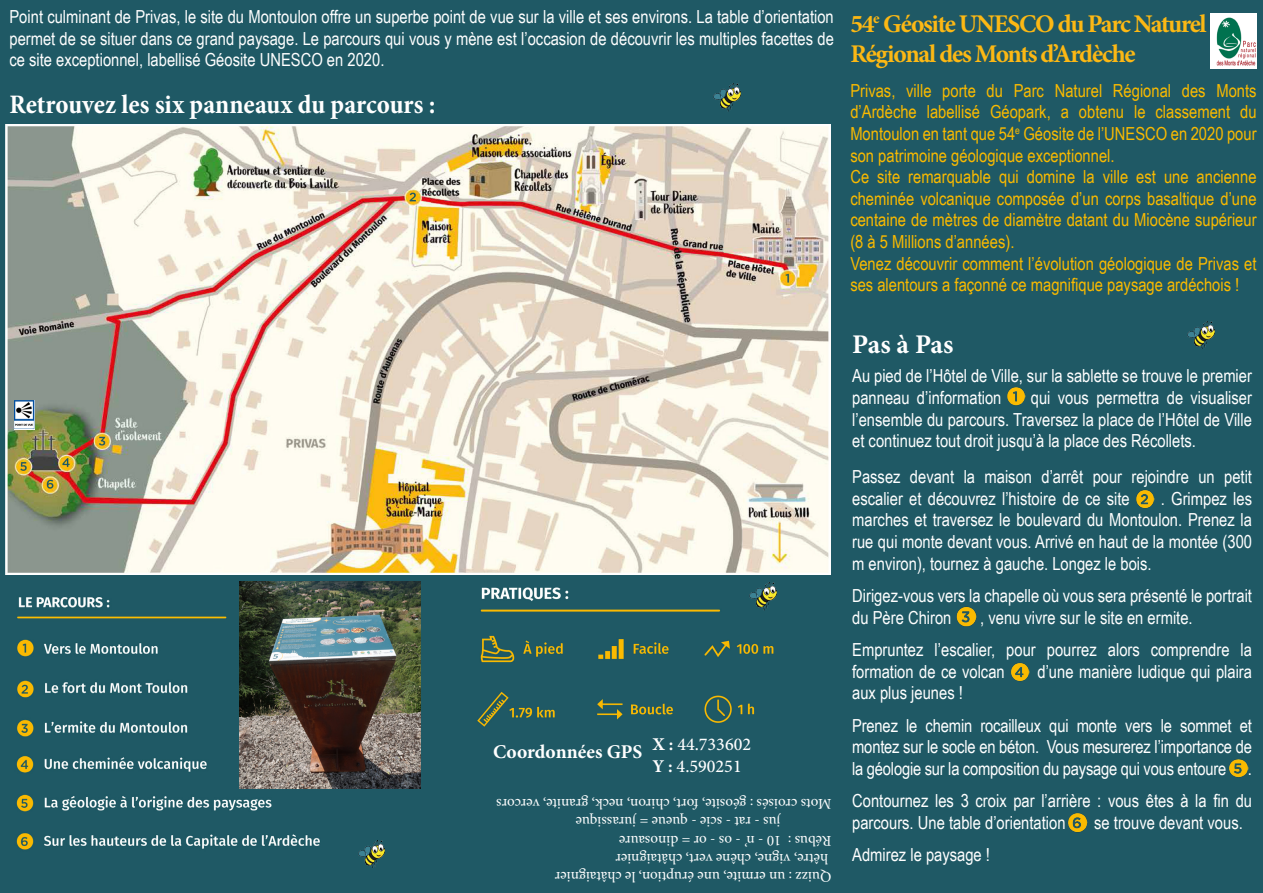
<style>
.page{position:relative;width:1263px;height:893px;background:#1f5965}
.page>*{position:absolute;margin:0;border:0;box-sizing:border-box;transform-origin:0 0}
.t1{font:700 condensed 27px "Minion Pro";color:#fff}
.t2{font:700 27px "Minion Pro";letter-spacing:-.01em;color:#fff}
.t3{font:700 25.5px/30.6px "Minion Pro";letter-spacing:-.05em;color:#fcb814}
.t4{font:700 19.5px "Minion Pro";color:#fff}
.t5{font:18px/21.6px "Arial Narrow";color:#fff}
.t6{font:18px/21.6px "Arial Narrow";color:#faba00}
.t7{font:500 18px/21.6px "Minion Pro";color:#fff}
.t8{font:15px "Minion Pro";color:#fff}
.s1{font-weight:700}
</style>
<div class="page">
<img style="left:1211px;top:13px;width:45px;height:56px">
<img style="left:713px;top:84px;width:27px;height:27px">
<img style="left:1187px;top:321px;width:27px;height:28px">
<img style="left:5px;top:124px;width:825px;height:450px">
<img style="left:467px;top:581px;width:329px;height:147px">
<img style="left:5px;top:582px;width:221px;height:167px">
<img style="left:11px;top:747px;width:318px;height:118px">
<img style="left:358px;top:841px;width:27px;height:27px">
<img style="left:749px;top:583px;width:27px;height:27px">
<img style="left:14px;top:400px;width:20px;height:29px">
<img style="left:240px;top:582px;width:180px;height:206px">
<img style="left:1006px;top:387px;width:20px;height:19px">
<img style="left:1135px;top:489px;width:20px;height:19px">
<img style="left:957px;top:607px;width:19px;height:19px">
<img style="left:1010px;top:662px;width:20px;height:19px">
<img style="left:1229px;top:758px;width:19px;height:20px">
<img style="left:1068px;top:813px;width:19px;height:19px">
<p class="t5" style="left:9px;top:5px;width:826px;text-align:justify">Point culminant de Privas, le site du Montoulon offre un superbe point de vue sur la ville et ses environs. La table d’orientation permet de se situer dans ce grand paysage. Le parcours qui vous y mène est l’occasion de découvrir les multiples facettes de ce site exceptionnel, labellisé Géosite UNESCO en 2020.</p>
<p class="t1" style="left:9px;top:86px;width:428px">Retrouvez les six panneaux du parcours :</p>
<p class="t6" style="left:850px;top:79px;width:408px">Privas, ville porte du Parc Naturel Régional des Monts d’Ardèche labellisé Géopark, a obtenu le classement du Montoulon en tant que 54<sup>e</sup> Géosite de l’UNESCO en 2020 pour son patrimoine géologique exceptionnel.<br>Ce site remarquable qui domine la ville est une ancienne cheminée volcanique composée d’un corps basaltique d’une centaine de mètres de diamètre datant du Miocène supérieur (8 à 5 Millions d’années).<br>Venez découvrir comment l’évolution géologique de Privas et ses alentours a façonné ce magnifique paysage ardéchois !</p>
<p class="t3" style="left:850px;top:8px;width:358px">54<sup>e</sup> Géosite UNESCO du Parc Naturel<br>Régional des Monts d’Ardèche</p>
<p class="t4" style="left:493px;top:738px;width:151px">Coordonnées GPS</p>
<p class="t7" style="left:652px;top:734px;width:100px"><span class="s1">X :</span> 44.733602<br><span class="s1">Y :</span> 4.590251</p>
<p class="t8" style="left:831px;top:814px;width:337px;rotate:-180deg">Mots croisés : géosite, fort, chiron, neck, granite, vercors</p>
<p class="t8" style="left:780px;top:832px;width:206px;rotate:-180deg">jus - rat - scie - queue = jurassique</p>
<p class="t8" style="left:831px;top:850px;width:214px;rotate:-180deg">Rébus : 10 - n’ - os - or = dinosaure</p>
<p class="t8" style="left:828px;top:868px;width:214px;rotate:-180deg">hêtre, vigne, chêne vert, châtaignier</p>
<p class="t8" style="left:831px;top:886px;width:278px;rotate:-180deg">Quizz : un ermite, une éruption, le châtaignier</p>
<p class="t2" style="left:852px;top:326px;width:103px">Pas à Pas</p>
<p class="t5" style="left:852px;top:365px;width:401px">Au pied de l’Hôtel de Ville, sur la sablette se trouve le premier panneau d’information</p>
<p class="t5" style="left:852px;top:386px;width:401px;text-align:justify;text-indent:179px">qui vous permettra de visualiser l’ensemble du parcours. Traversez la place de l’Hôtel de Ville et continuez tout droit jusqu’à la place des Récollets.</p>
<p class="t5" style="left:852px;top:465px;width:401px">Passez devant la maison d’arrêt pour rejoindre un petit escalier et découvrez l’histoire de ce site</p>
<p class="t5" style="left:852px;top:487px;width:401px;text-align:justify;text-indent:309px">. Grimpez les marches et traversez le boulevard du Montoulon. Prenez la rue qui monte devant vous. Arrivé en haut de la montée (300 m environ), tournez à gauche. Longez le bois.</p>
<p class="t5" style="left:852px;top:584px;width:401px">Dirigez-vous vers la chapelle où vous sera présenté le portrait du Père Chiron</p>
<p class="t5" style="left:852px;top:600px;width:401px;line-height:32.4px;text-indent:128px">, venu vivre sur le site en ermite.<br>Empruntez l’escalier, pour pourrez alors comprendre la</p>
<p class="t5" style="left:852px;top:660px;width:154px">formation de ce volcan</p>
<p class="t5" style="left:1037px;top:660px;width:216px">d’une manière ludique qui plaira</p>
<p class="t5" style="left:852px;top:676px;width:401px;line-height:32.4px">aux plus jeunes !<br>Prenez le chemin rocailleux qui monte vers le sommet et</p>
<p class="t5" style="left:852px;top:735px;width:401px">montez sur le socle en béton. Vous mesurerez l’importance de la géologie sur la composition du paysage qui vous entoure .</p>
<p class="t5" style="left:852px;top:789px;width:401px">Contournez les 3 croix par l’arrière : vous êtes à la fin du parcours. Une table d’orientation</p>
<p class="t5" style="left:1094px;top:811px;width:150px">se trouve devant vous.</p>
<p class="t5" style="left:852px;top:843px;width:139px">Admirez le paysage !</p>
</div>
